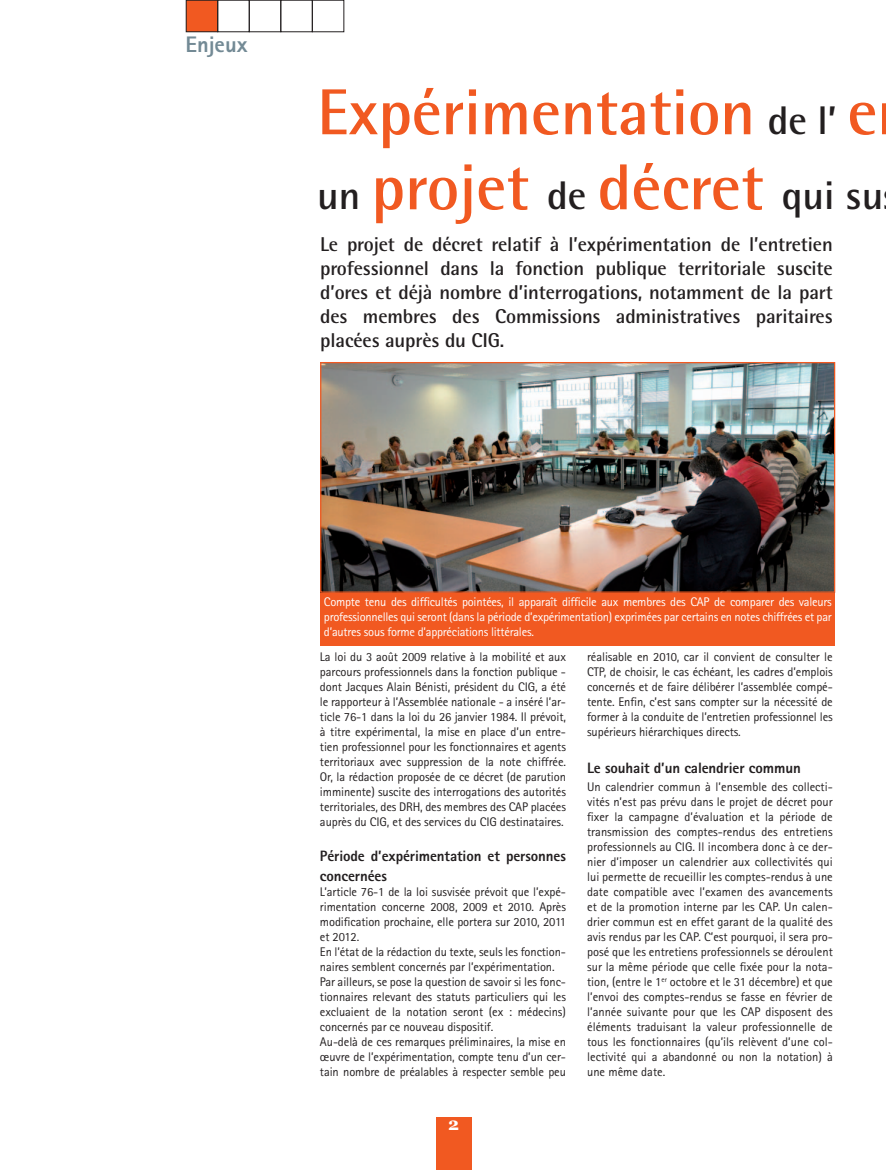
<style>
.page{position:relative;width:886px;height:1170px;background:#fff}
.page>*{position:absolute;margin:0;border:0;box-sizing:border-box;transform-origin:0 0}
.t1{font:700 65px/75px "Rotis Semi Sans";letter-spacing:-.005em;color:#f15921}
.t2{font:800 22.5px "Rotis Sans Serif";color:#738a95}
.t3{font:700 20px/24px "Rotis Semi Sans";letter-spacing:-.005em;color:#231f20;text-align:justify}
.t4{font:700 17.5px "Georgia";color:#fff}
.t5{font:800 15px/20px "Rotis Sans Serif";letter-spacing:-.01em;color:#231f20}
.t6{font:12.5px/15px "Rotis Sans Serif";letter-spacing:-.01em;color:#231f20;text-align:justify}
.t7{font:12.5px/15px "Rotis Sans Serif";letter-spacing:-.02em;color:#fff;text-align:justify}
.s1{font-size:40px;color:#231f20}
</style>
<div class="page">
<div style="left:186px;top:0;width:32px;height:32px;background:#f15921"></div>
<div style="left:186px;top:0;width:32px;height:32px;border:1px solid #231f20"></div>
<div style="left:217px;top:0;width:33px;height:32px;border:1px solid #231f20"></div>
<div style="left:249px;top:0;width:32px;height:32px;border:1px solid #231f20"></div>
<div style="left:280px;top:0;width:33px;height:32px;border:1px solid #231f20"></div>
<div style="left:312px;top:0;width:32px;height:32px;border:1px solid #231f20"></div>
<div style="left:436px;top:1116px;width:35px;height:53px;background:#f15921"></div>
<img style="left:322px;top:364px;width:511px;height:226px">
<div style="left:320px;top:362px;width:515px;height:230px;border:1px solid #f15921"></div>
<div style="left:320px;top:592px;width:515px;height:53px;background:#f15921"></div>
<h2 class="t2" style="left:185px;top:30px;width:64px">Enjeux</h2>
<h1 class="t1" style="left:317px;top:74px;width:568px">Expérimentation <span class="s1">de l’</span> e <span class="s1">un</span> projet <span class="s1">de</span> décret <span class="s1">qui su</span></h1>
<p class="t3" style="left:320px;top:232px;width:514px">Le projet de décret relatif à l’expérimentation de l’entretien professionnel dans la fonction publique territoriale suscite d’ores et déjà nombre d’interrogations, notamment de la part des membres des Commissions administratives paritaires placées auprès du CIG.</p>
<p class="t7" style="left:324px;top:594px;width:509px">Compte tenu des difficultés pointées, il apparaît difficile aux membres des CAP de comparer des valeurs professionnelles qui seront (dans la période d’expérimentation) exprimées par certains en notes chiffrées et par d’autres sous forme d’appréciations littérales.</p>
<p class="t6" style="left:320px;top:648px;width:247px">La loi du 3 août 2009 relative à la mobilité et aux parcours professionnels dans la fonction publique - dont Jacques Alain Bénisti, président du CIG, a été le rapporteur à l’Assemblée nationale - a inséré l’ar&shy;ticle 76-1 dans la loi du 26 janvier 1984. Il prévoit, à titre expérimental, la mise en place d’un entre&shy;tien professionnel pour les fonctionnaires et agents territoriaux avec suppression de la note chiffrée.<br>Or, la rédaction proposée de ce décret (de parution imminente) suscite des interrogations des autorités territoriales, des DRH, des membres des CAP placées auprès du CIG, et des services du CIG destinataires.</p>
<p class="t5" style="left:320px;top:845px;width:247px">Période d’expérimentation et personnes concernées</p>
<p class="t6" style="left:320px;top:883px;width:247px;text-align:left">L’article 76-1 de la loi susvisée prévoit que l’expé&shy;rimentation concerne 2008, 2009 et 2010. Après modification prochaine, elle portera sur 2010, 2011 et 2012.<br>En l’état de la rédaction du texte, seuls les fonction&shy;naires semblent concernés par l’expérimentation.<br>Par ailleurs, se pose la question de savoir si les fonc&shy;tionnaires relevant des statuts particuliers qui les excluaient de la notation seront (ex : médecins) concernés par ce nouveau dispositif.<br>Au-delà de ces remarques préliminaires, la mise en œuvre de l’expérimentation, compte tenu d’un cer&shy;tain nombre de préalables à respecter semble peu</p>
<h3 class="t4" style="left:448px;top:1112px;width:12px">2</h3>
<p class="t6" style="left:587px;top:648px;width:247px">réalisable en 2010, car il convient de consulter le CTP, de choisir, le cas échéant, les cadres d’emplois concernés et de faire délibérer l’assemblée compé&shy;tente. Enfin, c’est sans compter sur la nécessité de former à la conduite de l’entretien professionnel les supérieurs hiérarchiques directs.</p>
<p class="t5" style="left:587px;top:757px;width:215px">Le souhait d’un calendrier commun</p>
<p class="t6" style="left:587px;top:779px;width:247px">Un calendrier commun à l’ensemble des collecti&shy;vités n’est pas prévu dans le projet de décret pour fixer la campagne d’évaluation et la période de transmission des comptes-rendus des entretiens professionnels au CIG. Il incombera donc à ce der&shy;nier d’imposer un calendrier aux collectivités qui lui permette de recueillir les comptes-rendus à une date compatible avec l’examen des avancements et de la promotion interne par les CAP. Un calen&shy;drier commun est en effet garant de la qualité des avis rendus par les CAP. C’est pourquoi, il sera pro&shy;posé que les entretiens professionnels se déroulent sur la même période que celle fixée pour la nota&shy;tion, (entre le 1<sup>er</sup> octobre et le 31 décembre) et que l’envoi des comptes-rendus se fasse en février de l’année suivante pour que les CAP disposent des éléments traduisant la valeur professionnelle de tous les fonctionnaires (qu’ils relèvent d’une col&shy;lectivité qui a abandonné ou non la notation) à une même date.</p>
</div>
